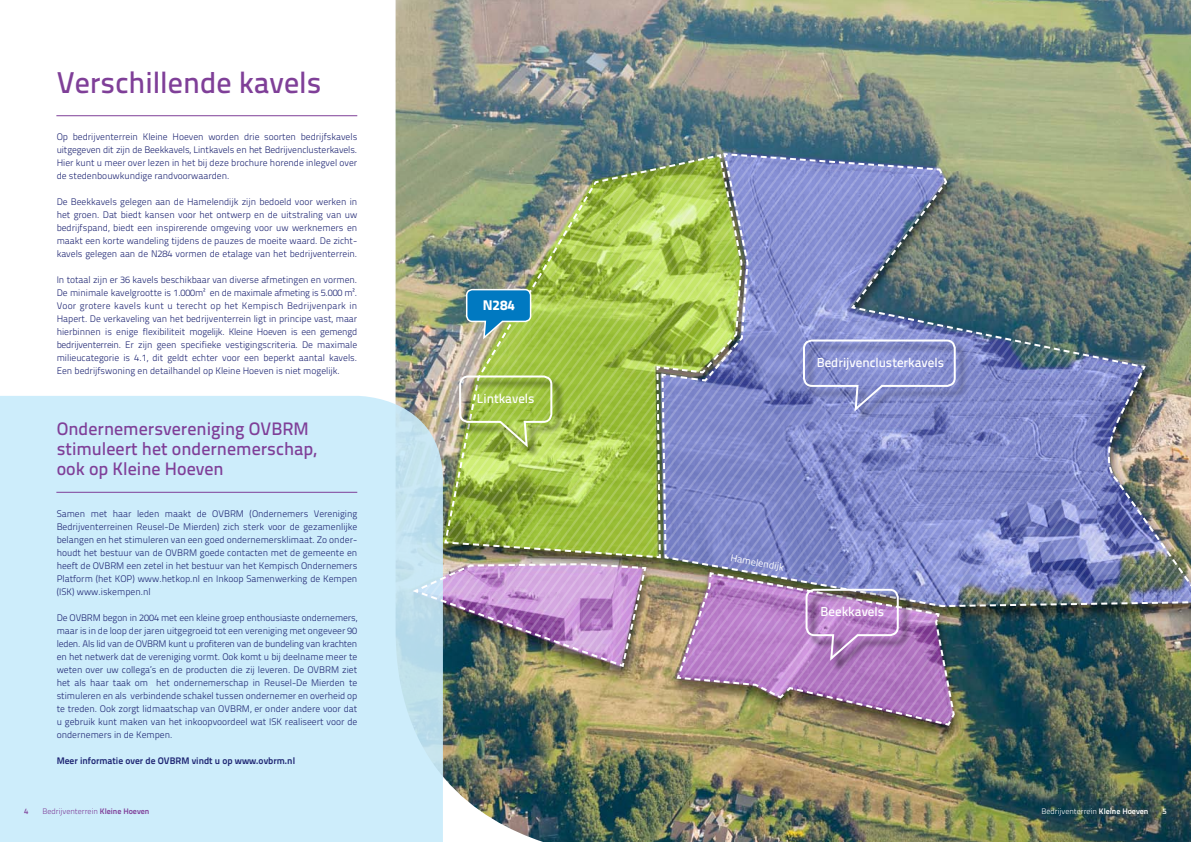
<style>
.page{position:relative;width:1191px;height:842px;background:#fff}
.page>*{position:absolute;margin:0;border:0;box-sizing:border-box;transform-origin:0 0}
.t1{font:500 30px "Titillium Text 22 L";color:#7f3f98}
.t2{font:500 18px/20px "Titillium Text 22 L";color:#7f3f98}
.t3{font:800 14px "Titillium Text 22 L";color:#fff}
.t4{font:500 13px "Titillium Text 22 L";color:#fff}
.t5{font:10px "Titillium Text 22 L";color:#fff}
.t6{font:300 9.5px/13px "Titillium Text 22 L";color:#1d2472;text-align:justify}
.t7{font:700 9.5px "Titillium Text 22 L";color:#1d2472}
.t8{font:300 8px "Titillium Text 22 L";color:#7f3f98}
.t9{font:300 8px "Titillium Text 22 L";color:#fff}
.t10{font:500 8px "Titillium Text 22 L";color:#7f3f98}
.t11{font:500 8px "Titillium Text 22 L";color:#fff}
.s1{font-weight:700}
</style>
<div class="page">
<img style="left:395px;top:0;width:796px;height:842px">
<hr style="left:56px;top:115px;width:301px;height:1px;background:#7f3f98">
<div style="left:0;top:396px;width:443px;height:446px;background:#cdedfb"></div>
<hr style="left:56px;top:492px;width:301px;height:1px;background:#7f3f98">
<img style="left:410px;top:152px;width:781px;height:574px">
<h1 class="t1" style="left:57px;top:60px;width:266px">Verschillende kavels</h1>
<p class="t6" style="left:57px;top:130px;width:302px">Op bedrijventerrein Kleine Hoeven worden drie soorten bedrijfskavels uitgegeven dit zijn de Beekkavels, Lintkavels en het Bedrijvenclusterkavels.<br>Hier kunt u meer over lezen in het bij deze brochure horende inlegvel over de stedenbouwkundige randvoorwaarden.</p>
<p class="t6" style="left:57px;top:195px;width:302px">De Beekkavels gelegen aan de Hamelendijk zijn bedoeld voor werken in het groen. Dat biedt kansen voor het ontwerp en de uitstraling van uw bedrijfspand, biedt een inspirerende omgeving voor uw werknemers en maakt een korte wandeling tijdens de pauzes de moeite waard. De zicht&shy;kavels gelegen aan de N284 vormen de etalage van het bedrijventerrein.</p>
<p class="t6" style="left:57px;top:273px;width:302px">In totaal zijn er 36 kavels beschikbaar van diverse afmetingen en vormen.<br>De minimale kavelgrootte is 1.000m² en de maximale afmeting is 5.000 m².<br>Voor grotere kavels kunt u terecht op het Kempisch Bedrijvenpark in Hapert. De verkaveling van het bedrijventerrein ligt in principe vast, maar hierbinnen is enige flexibiliteit mogelijk. Kleine Hoeven is een gemengd bedrijventerrein. Er zijn geen specifieke vestigingscriteria. De maximale milieucategorie is 4.1, dit geldt echter voor een beperkt aantal kavels.<br>Een bedrijfswoning en detailhandel op Kleine Hoeven is niet mogelijk.</p>
<h2 class="t2" style="left:57px;top:417px;width:261px">Ondernemersvereniging OVBRM stimuleert het ondernemerschap, ook op Kleine Hoeven</h2>
<p class="t6" style="left:57px;top:507px;width:302px">Samen met haar leden maakt de OVBRM (Ondernemers Vereniging Bedrijventerreinen Reusel-De Mierden) zich sterk voor de gezamenlijke belangen en het stimuleren van een goed ondernemersklimaat. Zo onder&shy;houdt het bestuur van de OVBRM goede contacten met de gemeente en heeft de OVBRM een zetel in het bestuur van het Kempisch Ondernemers Platform (het KOP) www.hetkop.nl en Inkoop Samenwerking de Kempen (ISK) www.iskempen.nl</p>
<p class="t6" style="left:57px;top:611px;width:302px">De OVBRM begon in 2004 met een kleine groep enthousiaste ondernemers, maar is in de loop der jaren uitgegroeid tot een vereniging met ongeveer 90 leden. Als lid van de OVBRM kunt u profiteren van de bundeling van krachten en het netwerk dat de vereniging vormt. Ook komt u bij deelname meer te weten over uw collega’s en de producten die zij leveren. De OVBRM ziet het als haar taak om het ondernemerschap in Reusel-De Mierden te stimuleren en als verbindende schakel tussen ondernemer en overheid op te treden. Ook zorgt lidmaatschap van OVBRM, er onder andere voor dat u gebruik kunt maken van het inkoopvoordeel wat ISK realiseert voor de ondernemers in de Kempen.</p>
<p class="t7" style="left:57px;top:753px;width:240px">Meer informatie over de OVBRM vindt u op www.ovbrm.nl</p>
<h3 class="t3" style="left:483px;top:294px;width:34px">N284</h3>
<h3 class="t4" style="left:477px;top:389px;width:59px">Lintkavels</h3>
<h3 class="t4" style="left:816px;top:353px;width:129px">Bedrijvenclusterkavels</h3>
<p class="t5" style="left:732px;top:550px;width:56px;rotate:10deg">Hamelendijk</p>
<h3 class="t4" style="left:820px;top:602px;width:65px">Beekkavels</h3>
<p class="t10" style="left:24px;top:805px;width:6px">4</p>
<p class="t8" style="left:43px;top:805px;width:108px">Bedrijventerrein <span class="s1">Kleine Hoeven</span></p>
<p class="t9" style="left:1041px;top:805px;width:108px">Bedrijventerrein <span class="s1">Kleine Hoeven</span></p>
<p class="t11" style="left:1162px;top:805px;width:6px">5</p>
</div>
